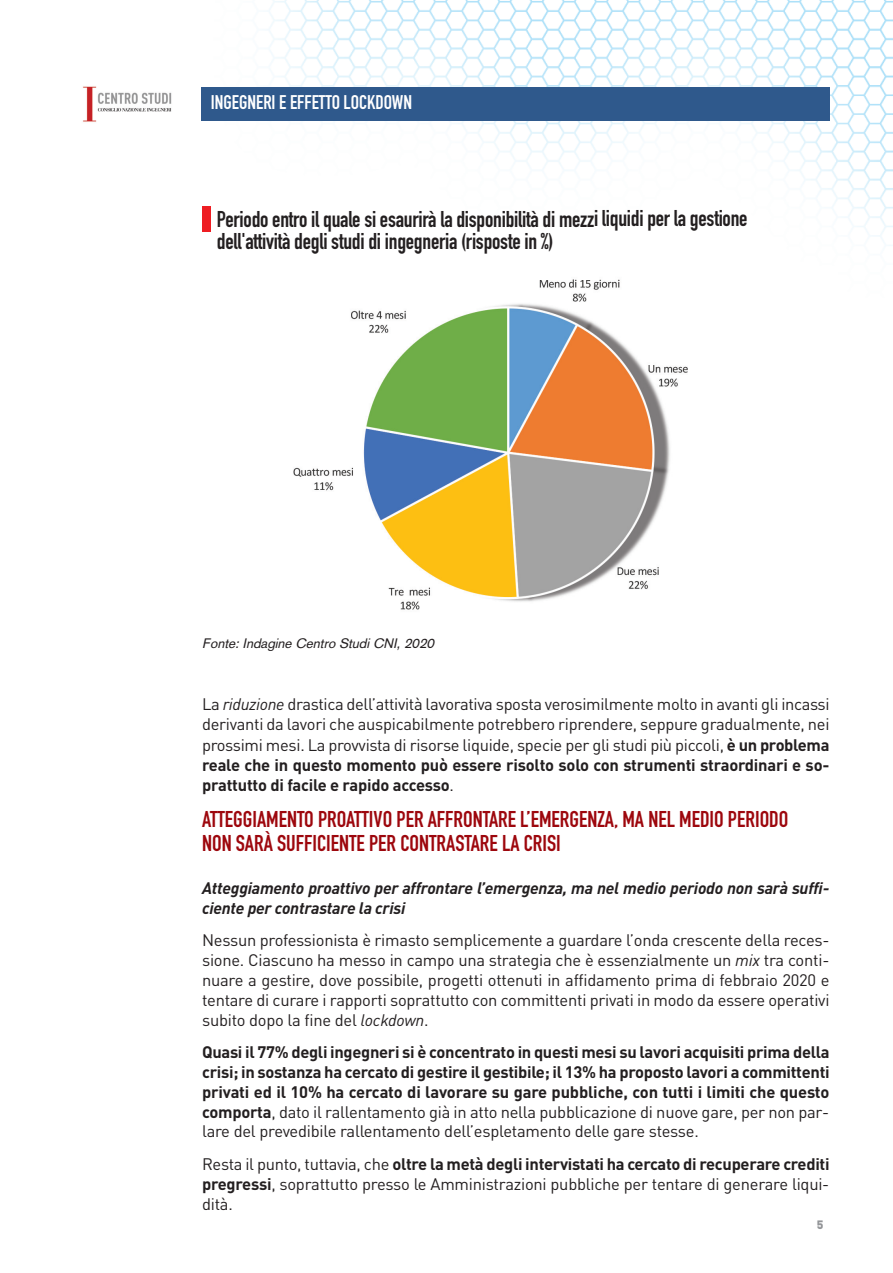
<style>
.page{position:relative;width:893px;height:1273px;background:#fff}
.page>*{position:absolute;margin:0;border:0;box-sizing:border-box;transform-origin:0 0}
.t1{font:700 22.5px/22.5px "DIN Condensed";letter-spacing:-.01em;color:#231f20}
.t2{font:700 22.5px/24px "DIN Condensed";color:#9d070d}
.t3{font:700 19.5px "DIN Condensed";color:#fff}
.t4{font:16.5px/20.1px "DIN";letter-spacing:-.015em;color:#231f20;text-align:justify}
.t5{font:700 16.5px/19.8px "DIN";letter-spacing:-.01em;color:#231f20;text-align:justify}
.t6{font:italic 700 16.5px/19.8px "DIN";letter-spacing:-.015em;color:#231f20}
.t7{font:italic 13.5px "Akzidenz Grotesk";color:#231f20}
.t8{font:900 12px "DIN";color:#939598}
.s1{font-style:italic}
.s2{font-weight:700}
.s3{font-weight:400}
</style>
<div class="page">
<img style="left:205px;top:0;width:687px;height:246px">
<div style="left:201px;top:87px;width:628px;height:33px;background:#2f598c"></div>
<img style="left:83px;top:86px;width:89px;height:36px">
<div style="left:202px;top:207px;width:9px;height:25px;background:#ee1d23"></div>
<img style="left:293px;top:279px;width:395px;height:331px">
<p class="t3" style="left:211px;top:96px;width:202px">INGEGNERI E EFFETTO LOCKDOWN</p>
<h1 class="t1" style="left:217px;top:209px;width:532px">Periodo entro il quale si esaurirà la disponibilità di mezzi liquidi per la gestione dell'attività degli studi di ingegneria (risposte in %)</h1>
<p class="t7" style="left:202px;top:638px;width:236px">Fonte: Indagine Centro Studi CNI, 2020</p>
<p class="t4" style="left:202px;top:696px;width:629px">La <span class="s1">riduzione</span> drastica dell’attività lavorativa sposta verosimilmente molto in avanti gli incassi derivanti da lavori che auspicabilmente potrebbero riprendere, seppure gradualmente, nei prossimi mesi. La provvista di risorse liquide, specie per gli studi più piccoli, <span class="s2">è un problema reale che in questo momento può essere risolto solo con strumenti straordinari e so&shy;prattutto di facile e rapido accesso</span>.</p>
<h1 class="t2" style="left:202px;top:808px;width:588px">ATTEGGIAMENTO PROATTIVO PER AFFRONTARE L’EMERGENZA, MA NEL MEDIO PERIODO<br>NON SARÀ SUFFICIENTE PER CONTRASTARE LA CRISI</h1>
<p class="t6" style="left:202px;top:880px;width:628px">Atteggiamento proattivo per affrontare l’emergenza, ma nel medio periodo non sarà suffi&shy;ciente per contrastare la crisi</p>
<p class="t4" style="left:202px;top:932px;width:629px">Nessun professionista è rimasto semplicemente a guardare l’onda crescente della reces&shy;sione. Ciascuno ha messo in campo una strategia che è essenzialmente un <span class="s1">mix</span> tra conti&shy;nuare a gestire, dove possibile, progetti ottenuti in affidamento prima di febbraio 2020 e tentare di curare i rapporti soprattutto con committenti privati in modo da essere operativi subito dopo la fine del <span class="s1">lockdown</span>.</p>
<p class="t5" style="left:202px;top:1043px;width:629px">Quasi il 77% degli ingegneri si è concentrato in questi mesi su lavori acquisiti prima della crisi; in sostanza ha cercato di gestire il gestibile; il 13% ha proposto lavori a committenti privati ed il 10% ha cercato di lavorare su gare pubbliche, con tutti i limiti che questo comporta<span class="s3">, dato il rallentamento già in atto nella pubblicazione di nuove gare, per non par&shy;lare del prevedibile rallentamento dell’espletamento delle gare stesse.</span></p>
<p class="t4" style="left:202px;top:1155px;width:629px">Resta il punto, tuttavia, che <span class="s2">oltre la metà degli intervistati ha cercato di recuperare crediti pregressi</span>, soprattutto presso le Amministrazioni pubbliche per tentare di generare liqui&shy;dità.</p>
<p class="t8" style="left:816px;top:1220px;width:8px">5</p>
</div>
